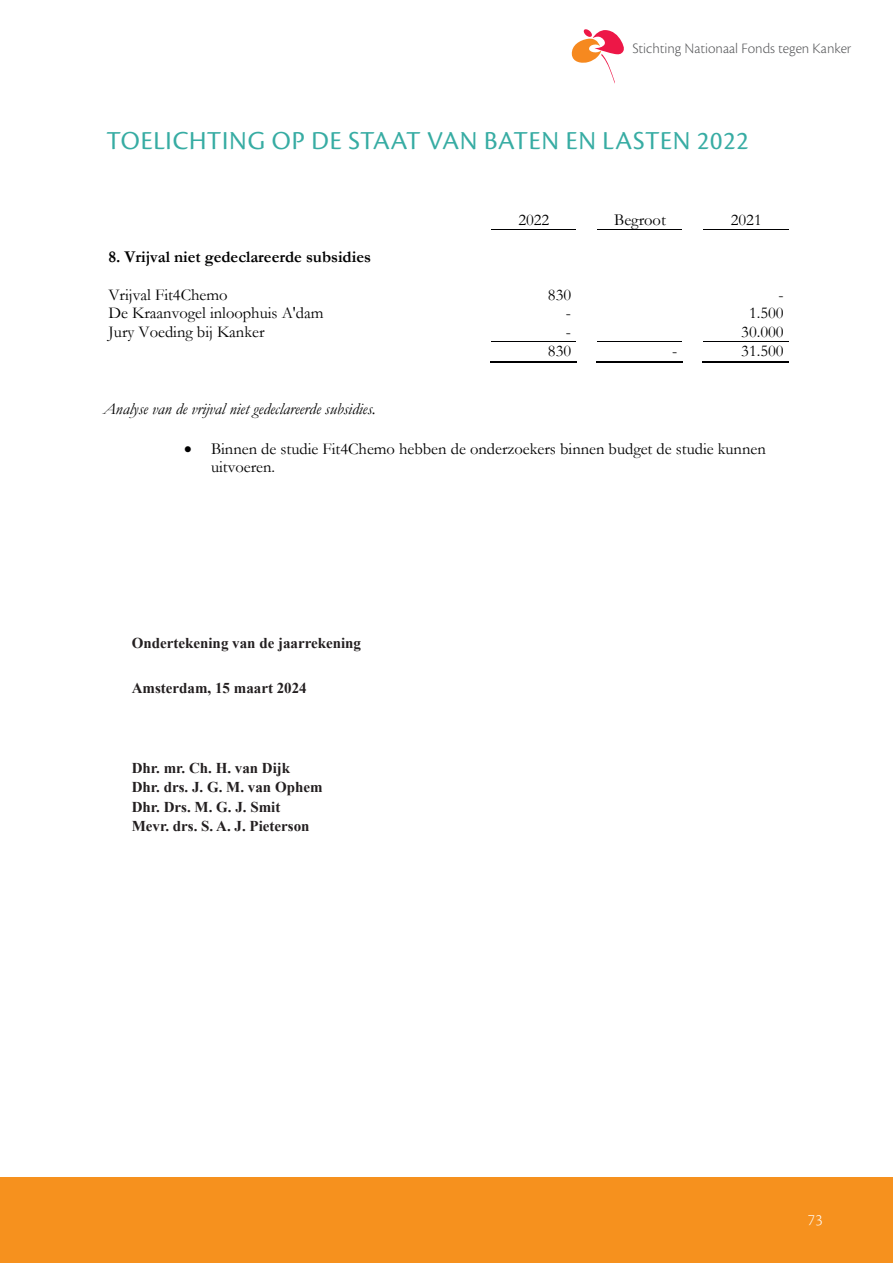
<style>
.page{position:relative;width:893px;height:1263px;background:#fff}
.page>*{position:absolute;margin:0;border:0;box-sizing:border-box;transform-origin:0 0}
.t1{font:27px "Cronos Pro Subh";letter-spacing:.03em;color:#37aca3}
.t2{font:16.5px/18.8px "Garamond";color:#000001}
.t3{font:italic 16.5px "Garamond";color:#000001}
.t4{font:700 16.5px "Garamond";color:#000001}
.t5{font:16.5px "Cronos Pro Lt Subh";color:#fff}
.t6{font:700 15px/19.5px "Times New Roman";color:#231f20}
.t7{font:300 15px "Cronos Pro";letter-spacing:-.005em;color:#57585a}
</style>
<div class="page">
<div style="left:0;top:1177px;width:893px;height:86px;background:#f6911e"></div>
<hr style="left:491px;top:229px;width:85px;height:1px;background:#000001">
<hr style="left:597px;top:229px;width:85px;height:1px;background:#000001">
<hr style="left:704px;top:229px;width:85px;height:1px;background:#000001">
<hr style="left:491px;top:341px;width:85px;height:1px;background:#000001">
<hr style="left:597px;top:341px;width:85px;height:1px;background:#000001">
<hr style="left:704px;top:341px;width:85px;height:1px;background:#000001">
<hr style="left:490px;top:362px;width:86px;height:1px;background:#000001">
<hr style="left:490px;top:361px;width:86px;height:1px;background:#000001">
<hr style="left:596px;top:362px;width:86px;height:1px;background:#000001">
<hr style="left:596px;top:361px;width:86px;height:1px;background:#000001">
<hr style="left:702px;top:362px;width:87px;height:1px;background:#000001">
<hr style="left:702px;top:361px;width:87px;height:1px;background:#000001">
<svg style="left:571px;top:29px;width:53px;height:55px"></svg>
<p class="t7" style="left:632px;top:39px;width:220px">Stichting Nationaal Fonds tegen Kanker</p>
<h1 class="t1" style="left:106px;top:125px;width:644px">TOELICHTING OP DE STAAT VAN BATEN EN LASTEN 2022</h1>
<p class="t2" style="left:518px;top:210px;width:32px">2022</p>
<p class="t2" style="left:614px;top:210px;width:53px">Begroot</p>
<p class="t2" style="left:731px;top:210px;width:32px">2021</p>
<p class="t4" style="left:108px;top:246px;width:264px">8. Vrijval niet gedeclareerde subsidies</p>
<p class="t2" style="left:108px;top:285px;width:121px">Vrijval Fit4Chemo</p>
<p class="t2" style="left:548px;top:285px;width:25px">830</p>
<p class="t2" style="left:778px;top:285px;width:7px">-</p>
<p class="t2" style="left:108px;top:303px;width:217px">De Kraanvogel inloophuis A'dam<br>Jury Voeding bij Kanker</p>
<p class="t2" style="left:566px;top:303px;width:7px">- -</p>
<p class="t2" style="left:741px;top:303px;width:44px;text-align:center">1.500<br>30.000</p>
<p class="t2" style="left:548px;top:341px;width:25px">830</p>
<p class="t2" style="left:672px;top:341px;width:7px">-</p>
<p class="t2" style="left:741px;top:341px;width:44px">31.500</p>
<p class="t3" style="left:103px;top:398px;width:274px">Analyse van de vrijval niet gedeclareerde subsidies.</p>
<p class="t2" style="left:211px;top:439px;width:556px;text-indent:-27px">• Binnen de studie Fit4Chemo hebben de onderzoekers binnen budget de studie kunnen uitvoeren.</p>
<p class="t6" style="left:132px;top:633px;width:231px">Ondertekening van de jaarrekening</p>
<p class="t6" style="left:132px;top:678px;width:176px">Amsterdam, 15 maart 2024</p>
<p class="t6" style="left:132px;top:757px;width:192px">Dhr. mr. Ch. H. van Dijk<br>Dhr. drs. J. G. M. van Ophem<br>Dhr. Drs. M. G. J. Smit<br>Mevr. drs. S. A. J. Pieterson</p>
<p class="t2" style="left:103px;top:773px;width:131px">Mr. Ch. H. van Dijk voorzitter</p>
<p class="t5" style="left:808px;top:1210px;width:16px">73</p>
</div>
